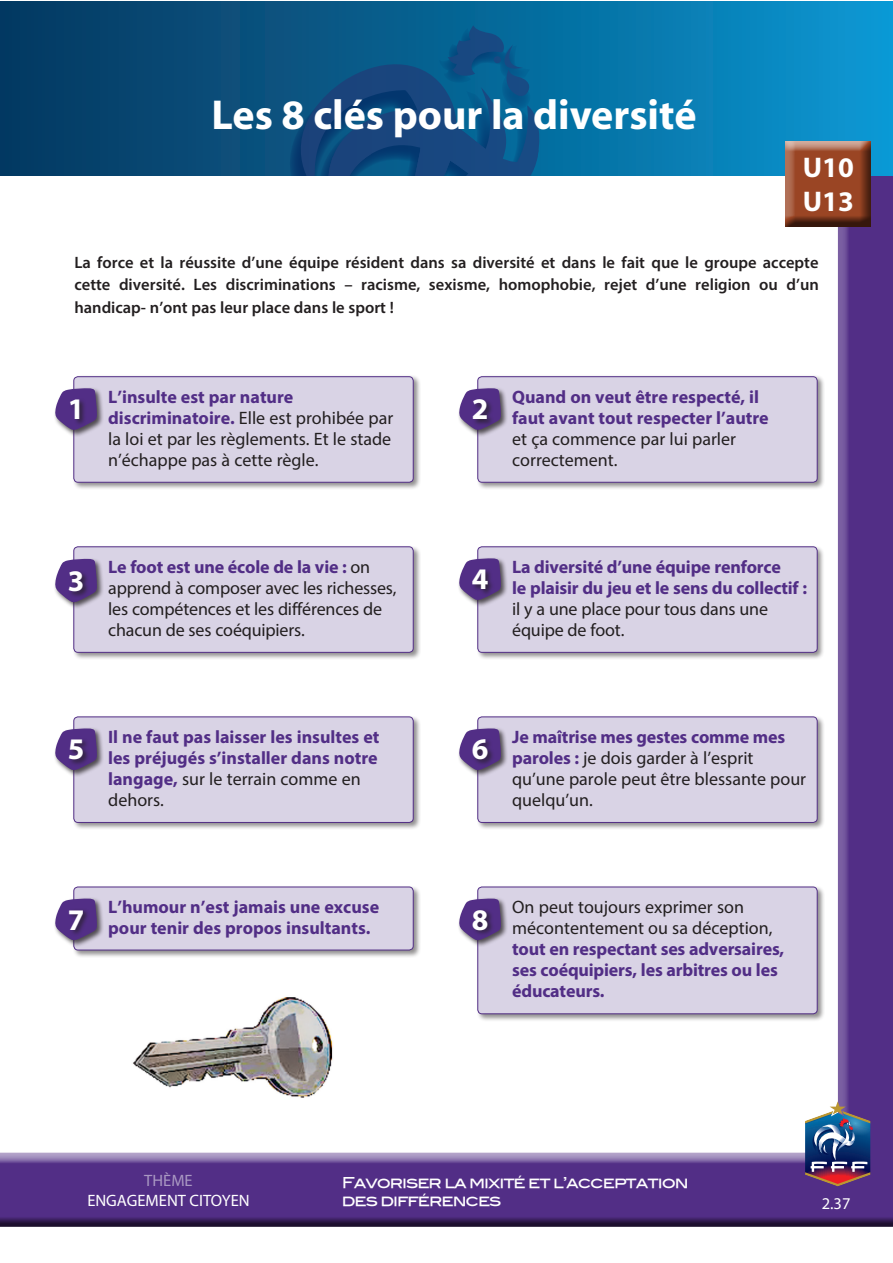
<style>
.page{position:relative;width:893px;height:1263px;background:#fff}
.page>*{position:absolute;margin:0;border:0;box-sizing:border-box;transform-origin:0 0}
.t1{font:700 42px "Myriad";color:#fff}
.t2{font:700 30px "Myriad Pro";color:#fff}
.t3{font:700 28.5px/34.2px "Myriad";color:#fff}
.t4{font:18px/21px "Myriad Pro";color:#231f20}
.t5{font:700 18px/21px "Myriad Pro";color:#522e86}
.t6{font:600 16.5px/22.5px "Myriad Pro";color:#231f20;text-align:justify}
.t7{font:16.5px "Myriad";color:#fff}
.t8{font:16.5px "Myriad";color:#a998c2}
.t9{font:15px/18px "Blair Md ITCTT Medium";letter-spacing:-.07em;color:#fff}
.s1{font-weight:700;color:#522e86}
.s2{font-weight:400;color:#231f20}
</style>
<div class="page">
<div style="left:0;top:1px;width:892px;height:1228px;background:#231f20;opacity:.75"></div>
<div style="left:0;top:1px;width:892px;height:174px;background:linear-gradient(to right,#06365d,#0995cf)"></div>
<svg style="left:283px;top:26px;width:258px;height:149px;background:#0d5185"></svg>
<div style="left:784px;top:141px;width:87px;height:88px;background:#231f20;opacity:.75"></div>
<img style="left:805px;top:1101px;width:65px;height:85px">
<div style="left:72px;top:375px;width:349px;height:115px;background:#231f20;opacity:.5"></div>
<div style="left:74px;top:377px;width:339px;height:105px;background:#d9d3e5;border-radius:4px"></div>
<div style="left:73px;top:376px;width:341px;height:107px;border:1px solid #522e86;border-radius:4px"></div>
<div style="left:54px;top:387px;width:50px;height:50px;background:#231f20;opacity:.75"></div>
<svg style="left:55px;top:388px;width:42px;height:43px"></svg>
<div style="left:69px;top:398px;width:18px;height:29px;background:#231f20;opacity:.75"></div>
<div style="left:476px;top:375px;width:349px;height:115px;background:#231f20;opacity:.5"></div>
<div style="left:478px;top:377px;width:339px;height:105px;background:#d9d3e5;border-radius:4px"></div>
<div style="left:477px;top:376px;width:341px;height:107px;border:1px solid #522e86;border-radius:4px"></div>
<div style="left:458px;top:387px;width:50px;height:50px;background:#231f20;opacity:.75"></div>
<svg style="left:458px;top:388px;width:43px;height:43px"></svg>
<div style="left:472px;top:398px;width:22px;height:29px;background:#231f20;opacity:.75"></div>
<div style="left:72px;top:545px;width:349px;height:115px;background:#231f20;opacity:.5"></div>
<div style="left:74px;top:547px;width:339px;height:105px;background:#d9d3e5;border-radius:4px"></div>
<div style="left:73px;top:546px;width:341px;height:107px;border:1px solid #522e86;border-radius:4px"></div>
<div style="left:54px;top:557px;width:50px;height:53px;background:#231f20;opacity:.75"></div>
<svg style="left:55px;top:559px;width:42px;height:44px"></svg>
<div style="left:68px;top:570px;width:22px;height:28px;background:#231f20;opacity:.75"></div>
<div style="left:476px;top:545px;width:349px;height:115px;background:#231f20;opacity:.5"></div>
<div style="left:478px;top:547px;width:339px;height:105px;background:#d9d3e5;border-radius:4px"></div>
<div style="left:477px;top:546px;width:341px;height:107px;border:1px solid #522e86;border-radius:4px"></div>
<div style="left:458px;top:557px;width:50px;height:51px;background:#231f20;opacity:.75"></div>
<svg style="left:458px;top:558px;width:43px;height:43px"></svg>
<div style="left:471px;top:568px;width:24px;height:29px;background:#231f20;opacity:.75"></div>
<div style="left:72px;top:715px;width:349px;height:115px;background:#231f20;opacity:.5"></div>
<div style="left:74px;top:717px;width:339px;height:105px;background:#d9d3e5;border-radius:4px"></div>
<div style="left:73px;top:716px;width:341px;height:107px;border:1px solid #522e86;border-radius:4px"></div>
<div style="left:54px;top:727px;width:50px;height:51px;background:#231f20;opacity:.75"></div>
<svg style="left:55px;top:728px;width:42px;height:43px"></svg>
<div style="left:68px;top:738px;width:22px;height:29px;background:#231f20;opacity:.75"></div>
<div style="left:476px;top:715px;width:349px;height:115px;background:#231f20;opacity:.5"></div>
<div style="left:478px;top:717px;width:339px;height:105px;background:#d9d3e5;border-radius:4px"></div>
<div style="left:477px;top:716px;width:341px;height:107px;border:1px solid #522e86;border-radius:4px"></div>
<div style="left:458px;top:727px;width:50px;height:51px;background:#231f20;opacity:.75"></div>
<svg style="left:458px;top:728px;width:43px;height:43px"></svg>
<div style="left:471px;top:738px;width:24px;height:29px;background:#231f20;opacity:.75"></div>
<div style="left:72px;top:885px;width:349px;height:73px;background:#231f20;opacity:.5"></div>
<div style="left:74px;top:887px;width:339px;height:63px;background:#d9d3e5;border-radius:4px"></div>
<div style="left:73px;top:887px;width:341px;height:63px;border:1px solid #522e86;border-radius:4px"></div>
<div style="left:54px;top:897px;width:50px;height:51px;background:#231f20;opacity:.75"></div>
<svg style="left:55px;top:898px;width:42px;height:43px"></svg>
<div style="left:68px;top:908px;width:22px;height:29px;background:#231f20;opacity:.75"></div>
<div style="left:476px;top:885px;width:349px;height:136px;background:#231f20;opacity:.5"></div>
<div style="left:478px;top:887px;width:339px;height:127px;background:#d9d3e5;border-radius:4px"></div>
<div style="left:477px;top:887px;width:341px;height:127px;border:1px solid #522e86;border-radius:4px"></div>
<div style="left:458px;top:897px;width:50px;height:51px;background:#231f20;opacity:.75"></div>
<svg style="left:458px;top:898px;width:43px;height:43px"></svg>
<div style="left:472px;top:908px;width:23px;height:29px;background:#231f20;opacity:.75"></div>
<img style="left:132px;top:985px;width:210px;height:119px">
<h1 class="t1" style="left:212px;top:93px;width:487px">Les 8 clés pour la diversité</h1>
<h3 class="t3" style="left:803px;top:151px;width:53px">U10<br>U13</h3>
<p class="t6" style="left:74px;top:250px;width:746px">La force et la réussite d’une équipe résident dans sa diversité et dans le fait que le groupe accepte cette diversité. Les discriminations – racisme, sexisme, homophobie, rejet d’une religion ou d’un handicap- n’ont pas leur place dans le sport !</p>
<h2 class="t2" style="left:68px;top:389px;width:18px">1</h2>
<p class="t5" style="left:512px;top:385px;width:258px">Quand on veut être respecté, il faut avant tout respecter l’autre</p>
<p class="t4" style="left:512px;top:428px;width:225px">et ça commence par lui parler correctement.</p>
<p class="t4" style="left:108px;top:386px;width:287px"><span class="s1">L’insulte est par nature discriminatoire.</span> Elle est prohibée par la loi et par les règlements. Et le stade n’échappe pas à cette règle.</p>
<h2 class="t2" style="left:472px;top:389px;width:18px">2</h2>
<h2 class="t2" style="left:68px;top:561px;width:18px">3</h2>
<p class="t5" style="left:512px;top:555px;width:296px">La diversité d’une équipe renforce<br>le plaisir du jeu et le sens du collectif :</p>
<p class="t4" style="left:512px;top:598px;width:257px">il y a une place pour tous dans une équipe de foot.</p>
<p class="t4" style="left:108px;top:556px;width:290px"><span class="s1">Le foot est une école de la vie :</span> on apprend à composer avec les richesses, les compétences et les différences de chacun de ses coéquipiers.</p>
<h2 class="t2" style="left:472px;top:560px;width:18px">4</h2>
<p class="t5" style="left:108px;top:726px;width:273px">Il ne faut pas laisser les insultes et les préjugés s’installer dans notre langage, <span class="s2">sur le terrain comme en dehors.</span></p>
<h2 class="t2" style="left:68px;top:730px;width:18px">5</h2>
<p class="t4" style="left:512px;top:726px;width:295px"><span class="s1">Je maîtrise mes gestes comme mes paroles :</span> je dois garder à l’esprit qu’une parole peut être blessante pour quelqu’un.</p>
<h2 class="t2" style="left:472px;top:730px;width:18px">6</h2>
<p class="t5" style="left:68px;top:896px;width:313px;text-indent:40px">L’humour n’est jamais une excuse<br><sup>7</sup> pour tenir des propos insultants.</p>
<p class="t4" style="left:512px;top:896px;width:262px">On peut toujours exprimer son mécontentement ou sa déception,</p>
<p class="t5" style="left:512px;top:938px;width:274px">tout en respectant ses adversaires, ses coéquipiers, les arbitres ou les éducateurs.</p>
<h2 class="t2" style="left:472px;top:900px;width:18px">8</h2>
<p class="t8" style="left:144px;top:1172px;width:50px">THÈME</p>
<p class="t7" style="left:87px;top:1192px;width:164px">ENGAGEMENT CITOYEN</p>
<p class="t9" style="left:342px;top:1173px;width:348px">Favoriser la mixité et l’acceptation des différences</p>
<p class="t7" style="left:822px;top:1195px;width:30px">2.37</p>
</div>
